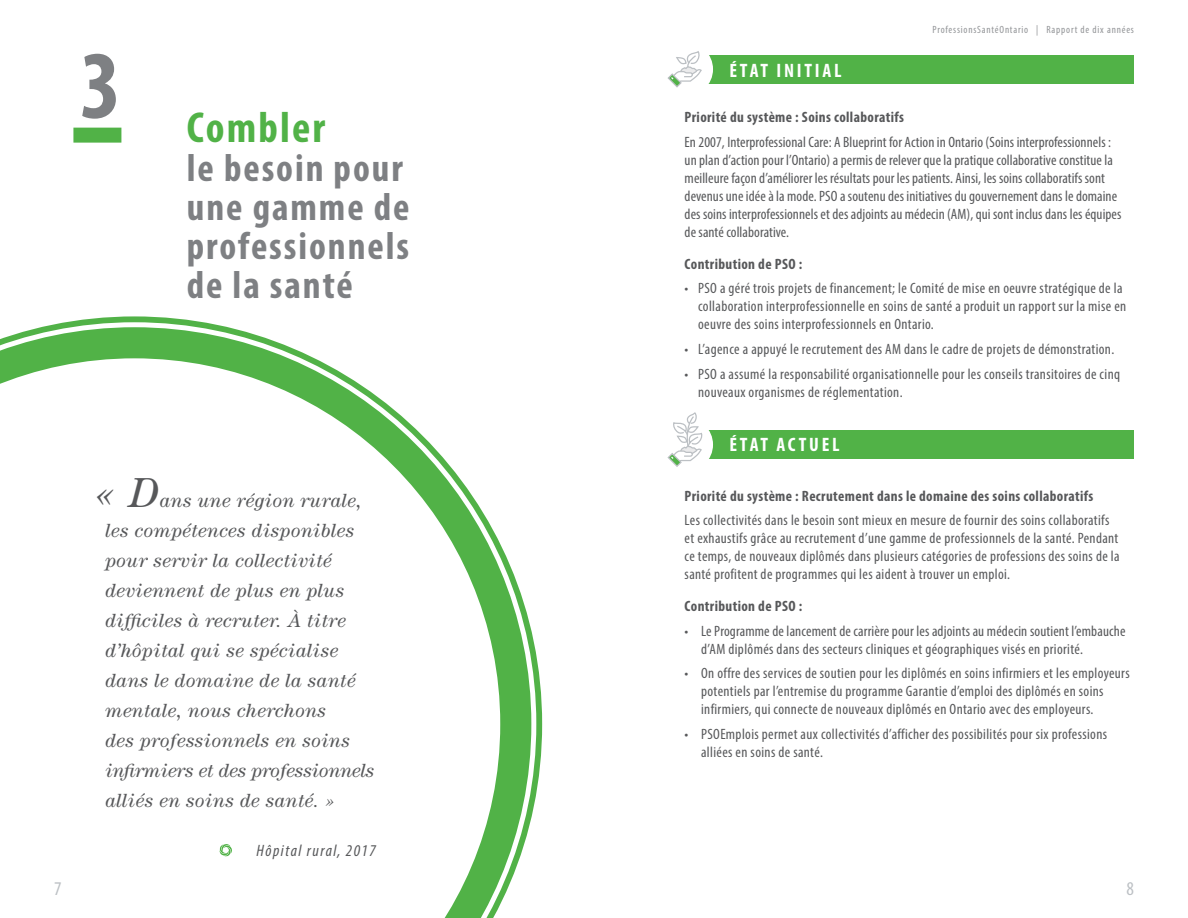
<style>
.page{position:relative;width:1188px;height:918px;background:#fff}
.page>*{position:absolute;margin:0;border:0;box-sizing:border-box;transform-origin:0 0}
.t1{font:700 condensed 97.5px "Myriad Pro";color:#7e8083}
.t2{font:700 condensed 43.5px "Myriad Pro";letter-spacing:.05em;color:#51b247}
.t3{font:700 condensed 39px/39px "Myriad Pro";letter-spacing:.05em;color:#7e8083}
.t4{font:italic 19.5px/30px "Century";letter-spacing:.015em;color:#57585a}
.t5{font:700 condensed 19.5px "Myriad Pro";letter-spacing:.14em;color:#fff}
.t6{font:condensed 19.5px "Myriad Pro";color:#bcc0c4}
.t7{font:italic condensed 16.5px "Myriad Pro";letter-spacing:.09em;color:#57585a}
.t8{font:condensed 15px/18px "Myriad Pro";letter-spacing:.025em;color:#57585a}
.t9{font:condensed 15px/18px "Myriad Pro";letter-spacing:.005em;color:#57585a}
.t10{font:700 condensed 15px "Myriad Pro";letter-spacing:.025em;color:#57585a}
.t11{font:condensed 10.5px "Myriad Pro";letter-spacing:.075em;color:#939598}
.s1{font-size:42px}
</style>
<div class="page">
<div style="left:667px;top:430px;width:467px;height:29px;background:#51b247"></div>
<div style="left:656px;top:417px;width:57px;height:55px;background:#fff;border-radius:50%"></div>
<div style="left:667px;top:55px;width:467px;height:29px;background:#51b247"></div>
<svg style="left:667px;top:412px;width:36px;height:55px"></svg>
<div style="left:656px;top:42px;width:57px;height:55px;background:#fff;border-radius:50%"></div>
<svg style="left:667px;top:51px;width:35px;height:37px"></svg>
<svg style="left:42px;top:316px;width:500px;height:503px"></svg>
<svg style="left:0;top:327px;width:531px;height:578px"></svg>
<svg style="left:0;top:358px;width:500px;height:560px"></svg>
<div style="left:73px;top:128px;width:48px;height:15px;background:#51b247"></div>
<svg style="left:219px;top:843px;width:14px;height:14px"></svg>
<p class="t1" style="left:80px;top:24px;width:43px">3</p>
<p class="t2" style="left:187px;top:100px;width:140px">Combler</p>
<p class="t3" style="left:187px;top:147px;width:224px">le besoin pour une gamme de professionnels de la santé</p>
<p class="t6" style="left:54px;top:876px;width:9px">7</p>
<p class="t4" style="left:105px;top:485px;width:271px;text-indent:-10px"><span class="s1">« D</span>ans une région rurale, les compétences disponibles pour servir la collectivité deviennent de plus en plus difficiles à recruter. À titre d’hôpital qui se spécialise dans le domaine de la santé mentale, nous cherchons<br>des professionnels en soins infirmiers et des professionnels alliés en soins de santé. »</p>
<p class="t7" style="left:257px;top:840px;width:121px">Hôpital rural, 2017</p>
<p class="t5" style="left:730px;top:58px;width:114px">ÉTAT INITIAL</p>
<p class="t11" style="left:933px;top:23px;width:203px">ProfessionsSantéOntario | Rapport de dix années</p>
<p class="t10" style="left:685px;top:108px;width:221px">Priorité du système : Soins collaboratifs</p>
<p class="t9" style="left:685px;top:133px;width:438px">En 2007, Interprofessional Care: A Blueprint for Action in Ontario (Soins interprofessionnels : un plan d’action pour l’Ontario) a permis de relever que la pratique collaborative constitue la meilleure façon d’améliorer les résultats pour les patients. Ainsi, les soins collaboratifs sont devenus une idée à la mode. PSO a soutenu des initiatives du gouvernement dans le domaine des soins interprofessionnels et des adjoints au médecin (AM), qui sont inclus dans les équipes de santé collaborative.</p>
<p class="t10" style="left:685px;top:254px;width:119px">Contribution de PSO :</p>
<p class="t8" style="left:698px;top:279px;width:430px;text-indent:-14px">• PSO a géré trois projets de financement; le Comité de mise en oeuvre stratégique de la collaboration interprofessionnelle en soins de santé a produit un rapport sur la mise en oeuvre des soins interprofessionnels en Ontario.</p>
<p class="t8" style="left:685px;top:340px;width:431px">• L’agence a appuyé le recrutement des AM dans le cadre de projets de démonstration.</p>
<p class="t8" style="left:698px;top:365px;width:424px;text-indent:-14px">• PSO a assumé la responsabilité organisationnelle pour les conseils transitoires de cinq nouveaux organismes de réglementation.</p>
<p class="t5" style="left:730px;top:433px;width:111px">ÉTAT ACTUEL</p>
<p class="t10" style="left:685px;top:486px;width:410px">Priorité du système : Recrutement dans le domaine des soins collaboratifs</p>
<p class="t8" style="left:685px;top:511px;width:436px">Les collectivités dans le besoin sont mieux en mesure de fournir des soins collaboratifs et exhaustifs grâce au recrutement d’une gamme de professionnels de la santé. Pendant ce temps, de nouveaux diplômés dans plusieurs catégories de professions des soins de la santé profitent de programmes qui les aident à trouver un emploi.</p>
<p class="t10" style="left:685px;top:596px;width:119px">Contribution de PSO :</p>
<p class="t8" style="left:701px;top:621px;width:426px;text-indent:-16px">• Le Programme de lancement de carrière pour les adjoints au médecin soutient l’embauche d’AM diplômés dans des secteurs cliniques et géographiques visés en priorité.</p>
<p class="t8" style="left:701px;top:664px;width:430px;text-indent:-16px">• On offre des services de soutien pour les diplômés en soins infirmiers et les employeurs potentiels par l’entremise du programme Garantie d’emploi des diplômés en soins infirmiers, qui connecte de nouveaux diplômés en Ontario avec des employeurs.</p>
<p class="t8" style="left:701px;top:725px;width:408px;text-indent:-16px">• PSOEmplois permet aux collectivités d’afficher des possibilités pour six professions alliées en soins de santé.</p>
<p class="t6" style="left:1126px;top:876px;width:9px">8</p>
</div>
